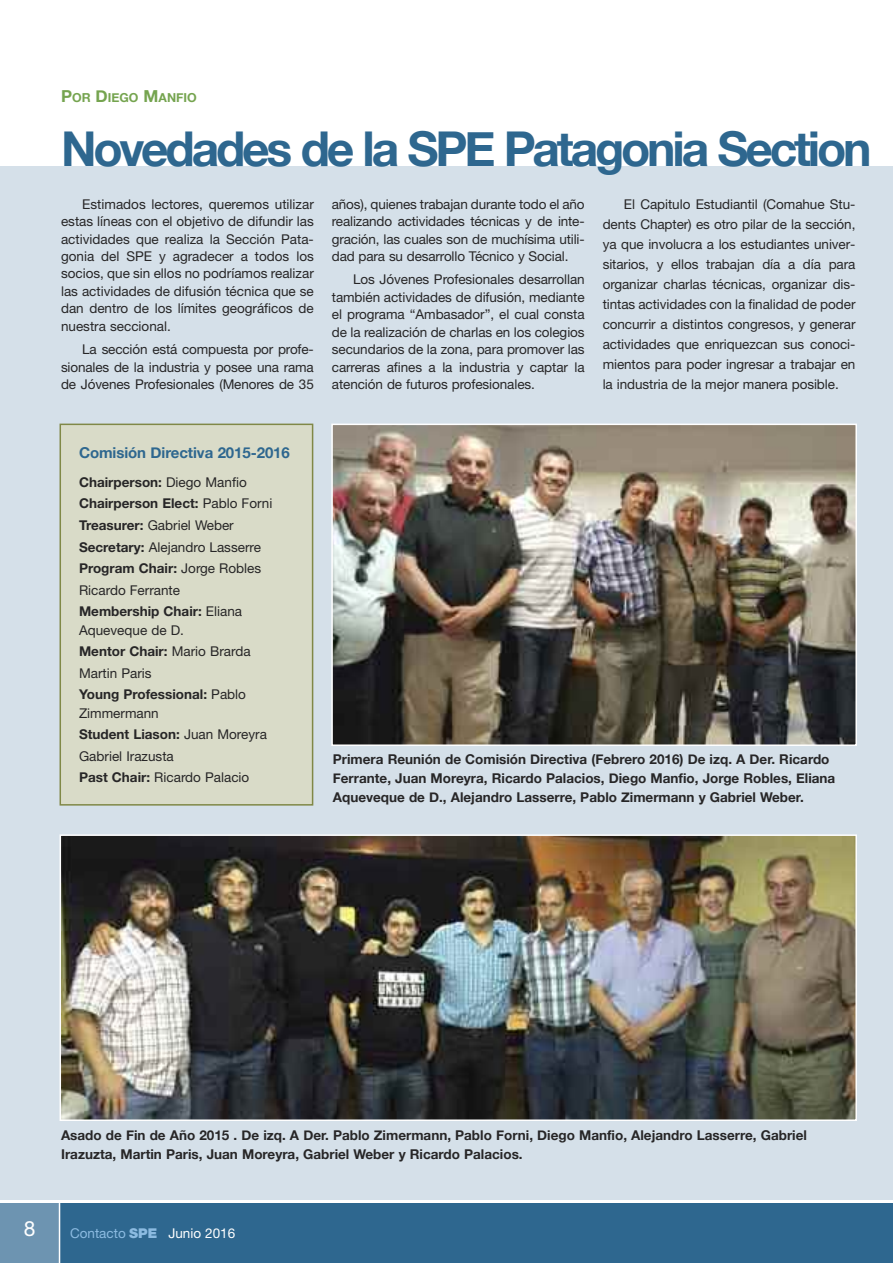
<style>
.page{position:relative;width:893px;height:1263px;background:#fff}
.page>*{position:absolute;margin:0;border:0;box-sizing:border-box;transform-origin:0 0}
.t1{font:700 48px "Helvetica Neue";letter-spacing:-.065em;color:#2e678f}
.t2{font:21px "Helvetica Neue LT Std";color:#fff}
.t3{font:700 15px "Helvetica Neue";letter-spacing:-.005em;color:#2e678f}
.t4{font:13.5px/17.4px "Helvetica Neue LT Std";letter-spacing:-.005em;color:#272627;text-align:justify}
.t5{font:700 13.5px/18.9px "Helvetica Neue";color:#272627}
.t6{font:13.5px "Helvetica Neue LT Std";color:#fff}
.t7{font:700 12.3px "Helvetica Neue";color:#75a44f}
.s1{font-size:16.5px}
.s2{font-weight:700}
.s3{color:#8cbbe1}
.s4{font-weight:900;color:#8cbbe1}
</style>
<div class="page">
<div style="left:0;top:166px;width:893px;height:1097px;background:#d5e0e9"></div>
<div style="left:0;top:1200px;width:893px;height:32px;background:#fff"></div>
<div style="left:60px;top:1203px;width:833px;height:60px;background:#2e678f"></div>
<div style="left:0;top:1203px;width:60px;height:60px;background:#6d94b1"></div>
<hr style="left:59px;top:1203px;width:1px;height:60px;background:#fff">
<img style="left:334px;top:427px;width:520px;height:316px">
<div style="left:331px;top:424px;width:526px;height:322px;border:2px solid #fff"></div>
<img style="left:63px;top:837px;width:791px;height:281px">
<div style="left:60px;top:834px;width:797px;height:287px;border:2px solid #fff"></div>
<div style="left:61px;top:425px;width:251px;height:379px;background:#d9dbc8"></div>
<div style="left:60px;top:424px;width:253px;height:382px;border:2px solid #808847"></div>
<p class="t7" style="left:61px;top:90px;width:137px"><span class="s1">P</span>or <span class="s1">d</span>iego <span class="s1">m</span>anFio</p>
<h1 class="t1" style="left:61px;top:119px;width:812px">novedades de la SPe Patagonia Section</h1>
<p class="t4" style="left:61px;top:197px;width:254px;text-indent:21px">Estimados lectores, queremos utilizar estas líneas con el objetivo de difundir las actividades que realiza la Sección Pata&shy;gonia del SPE y agradecer a todos los socios, que sin ellos no podríamos realizar las actividades de difusión técnica que se dan dentro de los límites geográficos de nuestra seccional.</p>
<p class="t4" style="left:61px;top:342px;width:254px;text-indent:21px">La sección está compuesta por profe&shy;sionales de la industria y posee una rama de Jóvenes Profesionales (Menores de 35</p>
<p class="t4" style="left:332px;top:197px;width:254px">años), quienes trabajan durante todo el año realizando actividades técnicas y de inte&shy;gración, las cuales son de muchísima utili&shy;dad para su desarrollo Técnico y Social.</p>
<p class="t4" style="left:332px;top:272px;width:254px;text-indent:21px">Los Jóvenes Profesionales desarrollan también actividades de difusión, mediante el programa “Ambasador”, el cual consta de la realización de charlas en los colegios secundarios de la zona, para promover las carreras afines a la industria y captar la atención de futuros profesionales.</p>
<p class="t4" style="left:603px;top:195px;width:254px;line-height:20px;text-indent:21px">El Capitulo Estudiantil (Comahue Stu&shy;dents Chapter) es otro pilar de la sección, ya que involucra a los estudiantes univer&shy;sitarios, y ellos trabajan día a día para organizar charlas técnicas, organizar dis&shy;tintas actividades con la finalidad de poder concurrir a distintos congresos, y generar actividades que enriquezcan sus conoci&shy;mientos para poder ingresar a trabajar en la industria de la mejor manera posible.</p>
<p class="t3" style="left:79px;top:443px;width:212px">Comisión directiva 2015-2016</p>
<p class="t4" style="left:79px;top:473px;width:195px;line-height:21.5px;text-align:left"><span class="s2">Chairperson:</span> Diego Manfio<br><span class="s2">Chairperson Elect:</span> Pablo Forni<br><span class="s2">Treasurer:</span> Gabriel Weber<br><span class="s2">Secretary:</span> Alejandro Lasserre<br><span class="s2">Program Chair:</span> Jorge Robles<br>Ricardo Ferrante<br><span class="s2">Membership Chair:</span> Eliana</p>
<p class="t4" style="left:79px;top:620px;width:173px;line-height:21.5px;text-align:left">Aqueveque de D.<br><span class="s2">Mentor Chair:</span> Mario Brarda<br>Martin Paris<br><span class="s2">Young Professional:</span> Pablo</p>
<p class="t4" style="left:79px;top:703px;width:189px;line-height:21.5px;text-align:left">Zimmermann<br><span class="s2">Student Liason:</span> Juan Moreyra<br>Gabriel Irazusta<br><span class="s2">Past Chair:</span> Ricardo Palacio</p>
<p class="t5" style="left:333px;top:750px;width:504px">Primera reunión de Comisión directiva (Febrero 2016) de izq. a der. ricardo<br>Ferrante, Juan moreyra, ricardo Palacios, diego manfio, Jorge robles, eliana aqueveque de d., alejandro lasserre, Pablo Zimermann y gabriel Weber.</p>
<p class="t5" style="left:61px;top:1126px;width:747px">asado de Fin de año 2015 . de izq. a der. Pablo Zimermann, Pablo Forni, diego manfio, alejandro lasserre, gabriel irazuzta, martin Paris, Juan moreyra, gabriel Weber y ricardo Palacios.</p>
<h2 class="t2" style="left:24px;top:1221px;width:13px">8</h2>
<p class="t6" style="left:70px;top:1229px;width:167px"><span class="s3">Contacto</span> <span class="s4">SPE</span> Junio 2016</p>
</div>
